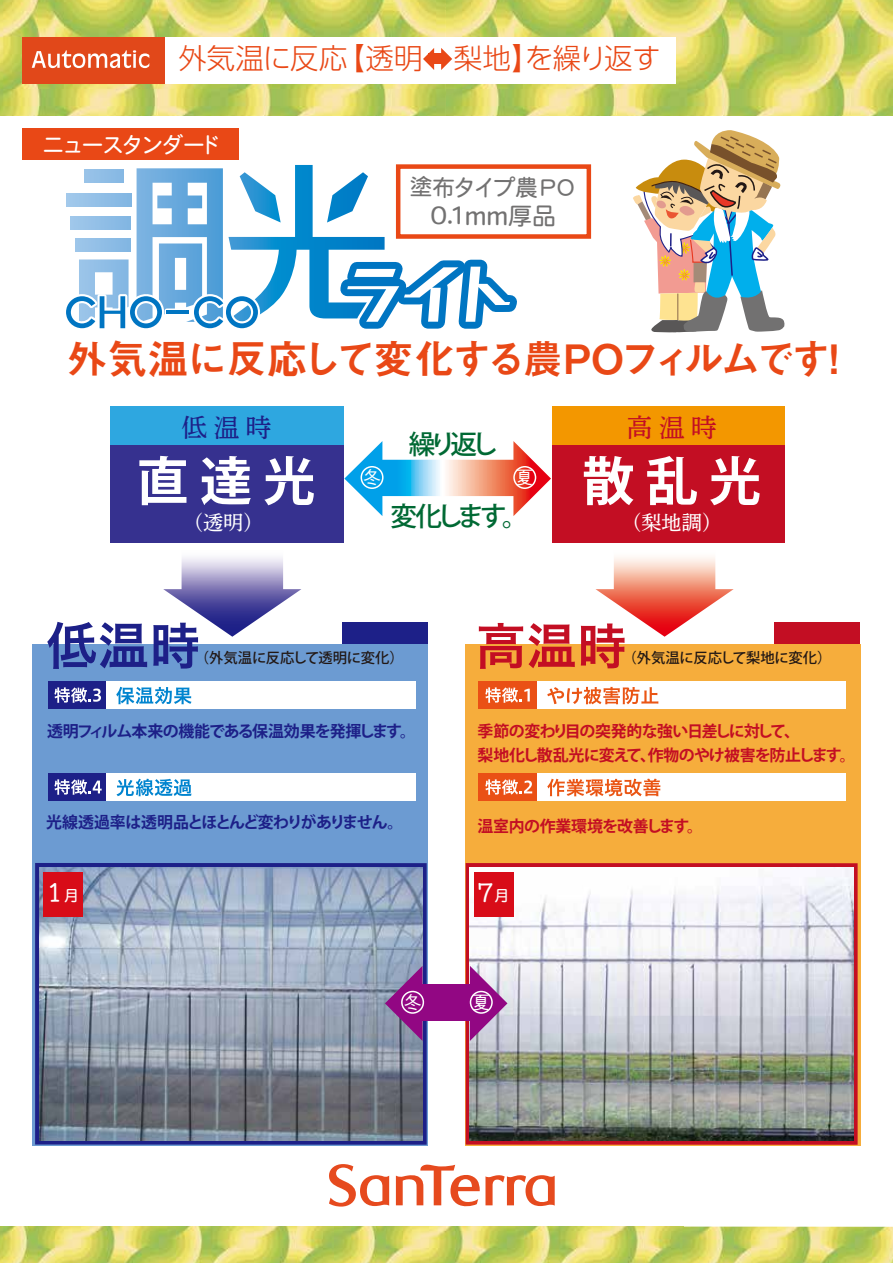
<style>
.page{position:relative;width:893px;height:1263px;background:#fff}
.page>*{position:absolute;margin:0;border:0;box-sizing:border-box;transform-origin:0 0}
.t1{font:700 52.05px "Koz Go Pro";color:#fff}
.t2{font:40.5px "Midashi Go Pr 6 N MB31";letter-spacing:-.08em;color:#e94816}
.t3{font:300 28.5px "UD Shin Go Pr 6 N";letter-spacing:-.015em;color:#e94816}
.t4{font:500 26.55px "Koz Go Pro";letter-spacing:-.21em;color:#006934}
.t5{font:25.5px "DNP Shuei Y Min Std M";color:#1d2088}
.t6{font:25.5px "DNP Shuei Y Min Std M";color:#c30e23}
.t7{font:24px "Heisei Maru Go Std W4";letter-spacing:-.005em;color:#727171}
.t8{font:22.5px "Heisei Maru Go Std W4";letter-spacing:-.065em;color:#727171}
.t9{font:500 22.5px "TB Cine R Go Std";color:#fff}
.t10{font:21.6px "Heisei Maru Go Std W4";letter-spacing:-.09em;color:#fff}
.t11{font:20.25px "DNP Shuei Y Min Std M";color:#fff}
.t12{font:500 18px "Gothic BBB Pr 6 N";color:#fff}
.t13{font:700 15.9px "Koz Go Pro";letter-spacing:-.06em;color:#1d2088}
.t14{font:700 15.9px/23.4px "Koz Go Pro";letter-spacing:-.05em;color:#c30e23}
.t15{font:700 15.9px "Koz Go Pro";letter-spacing:-.03em;color:#c30e23}
.t16{font:500 14.4px "Koz Go Pr 6 N";letter-spacing:-.02em;color:#221815}
.s1{font-size:15px}
</style>
<div class="page">
<svg style="left:396px;top:1164px;width:159px;height:43px"></svg>
<svg style="left:329px;top:1164px;width:60px;height:42px"></svg>
<img style="left:0;top:1227px;width:334px;height:36px">
<img style="left:334px;top:1226px;width:559px;height:37px">
<img style="left:0;top:0;width:893px;height:115px">
<div style="left:396px;top:164px;width:195px;height:75px;border:4px solid #e94816"></div>
<div style="left:22px;top:129px;width:217px;height:31px;background:#e94816"></div>
<div style="left:163px;top:37px;width:513px;height:47px;background:#fff"></div>
<div style="left:22px;top:37px;width:142px;height:47px;background:#e1481a"></div>
<svg style="left:423px;top:48px;width:11px;height:22px"></svg>
<svg style="left:441px;top:48px;width:11px;height:22px"></svg>
<div style="left:429px;top:53px;width:17px;height:11px;background:#e94816"></div>
<div style="left:32px;top:644px;width:395px;height:501px;background:#6c9bd2"></div>
<div style="left:465px;top:644px;width:395px;height:501px;background:#f6ad3c"></div>
<div style="left:35px;top:863px;width:392px;height:282px;background:#1d2088"></div>
<div style="left:466px;top:863px;width:392px;height:282px;background:linear-gradient(to right,#c30e23,#c30e23)"></div>
<img style="left:39px;top:867px;width:383px;height:273px">
<div style="left:44px;top:872px;width:39px;height:44px;background:#d80c18"></div>
<img style="left:470px;top:867px;width:383px;height:273px">
<div style="left:474px;top:872px;width:39px;height:44px;background:#d80c18"></div>
<svg style="left:385px;top:966px;width:37px;height:75px"></svg>
<svg style="left:470px;top:966px;width:37px;height:75px"></svg>
<div style="left:416px;top:984px;width:58px;height:37px;background:#920783"></div>
<div style="left:470px;top:991px;width:23px;height:23px;border:2px solid #fff;border-radius:50%"></div>
<div style="left:401px;top:991px;width:23px;height:23px;border:2px solid #fff;border-radius:50%"></div>
<svg style="left:32px;top:50px;width:117px;height:18px"></svg>
<svg style="left:344px;top:441px;width:207px;height:75px"></svg>
<div style="left:513px;top:466px;width:23px;height:23px;border:2px solid #fff;border-radius:50%"></div>
<div style="left:361px;top:466px;width:23px;height:23px;border:2px solid #fff;border-radius:50%"></div>
<svg style="left:47px;top:622px;width:100px;height:47px"></svg>
<div style="left:48px;top:681px;width:60px;height:28px;background:#1d2088"></div>
<div style="left:107px;top:681px;width:309px;height:28px;background:#fff"></div>
<svg style="left:54px;top:687px;width:47px;height:16px"></svg>
<svg style="left:116px;top:687px;width:76px;height:17px"></svg>
<div style="left:48px;top:773px;width:60px;height:28px;background:#1d2088"></div>
<div style="left:107px;top:773px;width:309px;height:28px;background:#fff"></div>
<svg style="left:54px;top:779px;width:48px;height:16px"></svg>
<svg style="left:116px;top:779px;width:76px;height:17px"></svg>
<svg style="left:479px;top:623px;width:96px;height:46px"></svg>
<div style="left:479px;top:681px;width:60px;height:28px;background:#ea5015"></div>
<div style="left:538px;top:681px;width:308px;height:28px;background:#fff"></div>
<svg style="left:485px;top:687px;width:45px;height:16px"></svg>
<svg style="left:547px;top:687px;width:111px;height:17px"></svg>
<div style="left:479px;top:773px;width:60px;height:28px;background:#ea5015"></div>
<div style="left:538px;top:773px;width:308px;height:28px;background:#fff"></div>
<svg style="left:485px;top:779px;width:47px;height:16px"></svg>
<svg style="left:547px;top:779px;width:113px;height:17px"></svg>
<svg style="left:66px;top:165px;width:470px;height:164px"></svg>
<svg style="left:633px;top:130px;width:152px;height:203px"></svg>
<div style="left:552px;top:406px;width:232px;height:136px;background:#c30e23"></div>
<div style="left:110px;top:406px;width:233px;height:136px;background:#36318f"></div>
<svg style="left:581px;top:557px;width:153px;height:111px"></svg>
<svg style="left:153px;top:557px;width:148px;height:111px"></svg>
<div style="left:342px;top:623px;width:85px;height:21px;background:#1d2088"></div>
<div style="left:774px;top:623px;width:85px;height:21px;background:#c30e23"></div>
<div style="left:110px;top:406px;width:233px;height:39px;background:#2ea7e0"></div>
<div style="left:552px;top:406px;width:232px;height:39px;background:#f39700"></div>
<h3 class="t3" style="left:178px;top:35px;width:484px">外気温に反応【透明 梨地】を繰り返す</h3>
<h3 class="t10" style="left:42px;top:130px;width:181px">ニュースタンダード</h3>
<h3 class="t8" style="left:410px;top:172px;width:169px">塗布タイプ農ＰＯ</h3>
<h3 class="t7" style="left:430px;top:199px;width:127px">0．1mm厚品</h3>
<h2 class="t2" style="left:67px;top:327px;width:789px">外気温に反応して変化する農POフィルムです！</h2>
<h3 class="t5" style="left:182px;top:409px;width:91px">低 温 時</h3>
<h3 class="t6" style="left:627px;top:409px;width:91px">高 温 時</h3>
<h3 class="t4" style="left:409px;top:427px;width:91px">繰り返し</h3>
<h1 class="t1" style="left:137px;top:448px;width:180px">直 達 光</h1>
<p class="t11" style="left:194px;top:508px;width:60px">(透明)</p>
<h1 class="t1" style="left:582px;top:448px;width:180px">散 乱 光</h1>
<p class="t11" style="left:632px;top:508px;width:80px">(梨地調)</p>
<p class="t12" style="left:363px;top:463px;width:19px">冬</p>
<p class="t12" style="left:515px;top:463px;width:19px">夏</p>
<h3 class="t4" style="left:390px;top:500px;width:140px">変化します。</h3>
<p class="t16" style="left:195px;top:650px;width:218px">（外気温に反応して透明に変化）　</p>
<p class="t16" style="left:622px;top:650px;width:210px">（外気温に反応して梨地に変化）</p>
<p class="t13" style="left:47px;top:721px;width:370px">透明フィルム本来の機能である保温効果を発揮します。</p>
<p class="t13" style="left:46px;top:812px;width:359px">光線透過率は透明品とほとんど変わりがありません。</p>
<p class="t14" style="left:478px;top:721px;width:380px">季節の変わり目の突発的な強い日差しに対して、<br>梨地化し散乱光に変えて、作物のやけ被害を防止します。</p>
<p class="t15" style="left:478px;top:816px;width:227px">温室内の作業環境を改善します。</p>
<h3 class="t9" style="left:46px;top:872px;width:35px">1<span class="s1">月</span></h3>
<h3 class="t9" style="left:476px;top:872px;width:35px">7<span class="s1">月</span></h3>
<p class="t12" style="left:404px;top:988px;width:19px">冬</p>
<p class="t12" style="left:472px;top:988px;width:19px">夏</p>
</div>
